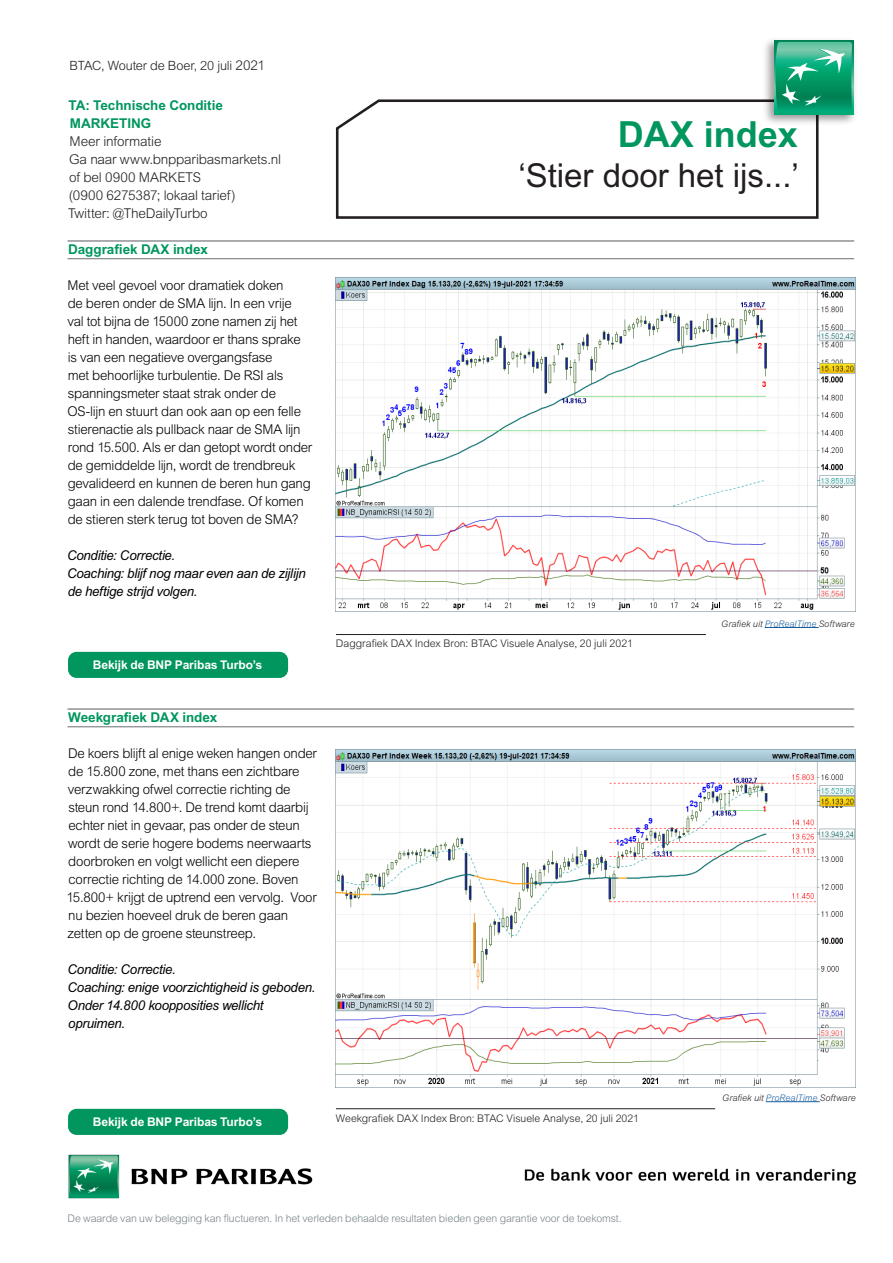
<style>
.page{position:relative;width:893px;height:1263px;background:#fff}
.page>*{position:absolute;margin:0;border:0;box-sizing:border-box;transform-origin:0 0}
.Réf_8_couv{font:700 36px "Arial MT Std";color:#00965d}
.Réf_8_couv-2{font:33px "Arial MT Std";color:#231f20}
.Body{font:300 13.5px/18px "Arial MT Std";letter-spacing:-.02em;color:#000}
.Body-2{font:italic 13.5px/18px "Arial MT Std";letter-spacing:-.02em;color:#000}
.Intro_text_14_16pt{font:300 13.5px/18px "Arial MT Std";letter-spacing:-.015em;color:#231f20}
.Subheading_level_1_9{font:700 13.5px "Arial MT Std";letter-spacing:-.005em;color:#00965d}
.Subheading_level_1_9-2{font:300 13.5px "Arial MT Std";letter-spacing:-.01em;color:#231f20}
.Business_area_8_5_9p{font:300 12.75px "Arial MT Std";letter-spacing:-.015em;color:#231f20}
.t1{font:700 12px "Arial MT Std";letter-spacing:-.01em;color:#fff}
.Bullet_points_level{font:300 10.5px "Arial MT Std";color:#231f20}
.t2{font:300 10.5px "Arial MT Std";letter-spacing:-.01em;color:#78848a}
.Intro_text_14_16pt-2{font:italic 300 9px "Arial MT Std";letter-spacing:.005em;color:#231f20}
.s1{font-size:13.5px}
.s2{color:#175d9e}
</style>
<div class="page">
<hr style="left:68px;top:240px;width:786px;height:2px;background:#6c6d70">
<hr style="left:68px;top:258px;width:786px;height:1px;background:#6c6d70">
<img style="left:336px;top:278px;width:519px;height:332px">
<img style="left:336px;top:749px;width:519px;height:337px">
<hr style="left:336px;top:634px;width:370px;height:1px;background:#231f20">
<hr style="left:336px;top:1108px;width:379px;height:1px;background:#231f20">
<div style="left:68px;top:652px;width:220px;height:26px;background:#00965d;border-radius:9px"></div>
<div style="left:68px;top:1109px;width:220px;height:26px;background:#00965d;border-radius:9px"></div>
<svg style="left:335px;top:99px;width:484px;height:120px"></svg>
<img style="left:759px;top:40px;width:96px;height:89px">
<svg style="left:774px;top:41px;width:80px;height:74px"></svg>
<svg style="left:775px;top:42px;width:77px;height:71px;background:#2cab82"></svg>
<hr style="left:765px;top:627px;width:54px;height:1px;background:#175d9e">
<hr style="left:766px;top:1101px;width:54px;height:1px;background:#175d9e">
<img style="left:524px;top:1168px;width:333px;height:17px">
<img style="left:68px;top:1154px;width:245px;height:45px">
<hr style="left:68px;top:708px;width:786px;height:2px;background:#6c6d70">
<hr style="left:68px;top:726px;width:786px;height:1px;background:#6c6d70">
<p class="Business_area_8_5_9p" style="left:70px;top:58px;width:197px">BTAC, Wouter de Boer, 20 juli <span class="s1">2021</span></p>
<p class="Subheading_level_1_9" style="left:69px;top:98px;width:156px">TA: Technische Conditie</p>
<p class="Subheading_level_1_9" style="left:70px;top:116px;width:83px">MARKETING</p>
<p class="Subheading_level_1_9-2" style="left:69px;top:134px;width:94px">Meer informatie</p>
<p class="Intro_text_14_16pt" style="left:68px;top:151px;width:214px">Ga naar www.bnpparibasmarkets.nl of bel 0900 MARKETS<br>(0900 6275387; lokaal tarief)<br>Twitter: @TheDailyTurbo</p>
<p class="Subheading_level_1_9" style="left:68px;top:242px;width:141px">Daggrafiek DAX index</p>
<p class="Body" style="left:67px;top:277px;width:246px">Met veel gevoel voor dramatiek doken<br>de beren onder de SMA lijn. In een vrije<br>val tot bijna de 15000 zone namen zij het heft in handen, waardoor er thans sprake is van een negatieve overgangsfase<br>met behoorlijke turbulentie. De RSI als spanningsmeter staat strak onder de OS-lijn en stuurt dan ook aan op een felle stierenactie als pullback naar de SMA lijn rond 15.500. Als er dan getopt wordt onder de gemiddelde lijn, wordt de trendbreuk gevalideerd en kunnen de beren hun gang gaan in een dalende trendfase. Of komen de stieren sterk terug tot boven de SMA?</p>
<p class="Body-2" style="left:67px;top:546px;width:110px">Conditie: Correctie.</p>
<p class="Body-2" style="left:67px;top:564px;width:240px">Coaching: blijf nog maar even aan de zijlijn de heftige strijd volgen.</p>
<p class="t1" style="left:93px;top:658px;width:171px">Bekijk de BNP Paribas Turbo’s</p>
<p class="Subheading_level_1_9" style="left:68px;top:710px;width:151px">Weekgrafiek DAX index</p>
<p class="Body" style="left:66px;top:745px;width:252px">De koers blijft al enige weken hangen onder de 15.800 zone, met thans een zichtbare verzwakking ofwel correctie richting de steun rond 14.800+. De trend komt daarbij echter niet in gevaar, pas onder de steun wordt de serie hogere bodems neerwaarts doorbroken en volgt wellicht een diepere correctie richting de 14.000 zone. Boven 15.800+ krijgt de uptrend een vervolg. Voor nu bezien hoeveel druk de beren gaan zetten op de groene steunstreep.</p>
<p class="Body-2" style="left:68px;top:960px;width:110px">Conditie: Correctie.</p>
<p class="Body-2" style="left:68px;top:978px;width:249px">Coaching: enige voorzichtigheid is geboden.<br>Onder 14.800 koopposities wellicht opruimen.</p>
<p class="Réf_8_couv" style="left:618px;top:114px;width:182px">DAX index</p>
<p class="Réf_8_couv-2" style="left:518px;top:156px;width:282px">‘Stier door het ijs...’</p>
<p class="Bullet_points_level" style="left:336px;top:638px;width:298px">Daggrafiek DAX Index Bron: BTAC Visuele Analyse, 20 juli 2021</p>
<p class="Intro_text_14_16pt-2" style="left:721px;top:618px;width:135px">Grafiek uit <span class="s2">ProRealTime</span> Software</p>
<p class="t1" style="left:93px;top:1115px;width:171px">Bekijk de BNP Paribas Turbo’s</p>
<p class="Bullet_points_level" style="left:336px;top:1112px;width:305px">Weekgrafiek DAX Index Bron: BTAC Visuele Analyse, 20 juli 2021</p>
<p class="Intro_text_14_16pt-2" style="left:722px;top:1092px;width:135px">Grafiek uit <span class="s2">ProRealTime</span> Software</p>
<p class="t2" style="left:68px;top:1212px;width:556px">De waarde van uw belegging kan fluctueren. In het verleden behaalde resultaten bieden geen garantie voor de toekomst.</p>
</div>
